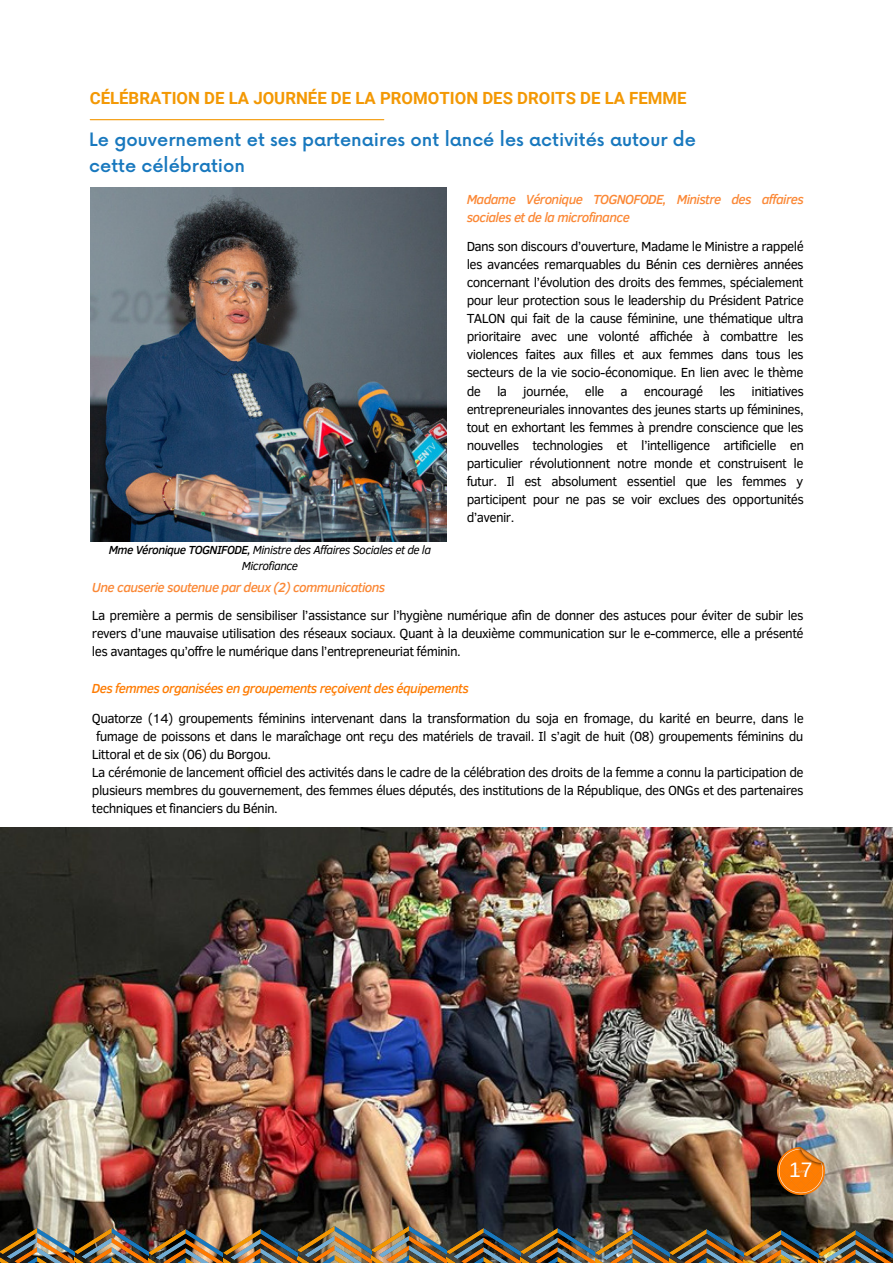
<style>
.page{position:relative;width:893px;height:1264px;background:#fff}
.page>*{position:absolute;margin:0;border:0;box-sizing:border-box;transform-origin:0 0}
.t1{font:21px "Arimo";color:#fff}
.t2{font:500 18px/25.8px "Now";color:#1878be}
.t3{font:700 16.8px "Roboto";color:#f39804}
.t4{font:13.5px/18.1px "Clear Sans";letter-spacing:-.045em;color:#000;text-align:justify}
.t5{font:italic 500 13.5px/18.1px "Clear Sans";letter-spacing:-.045em;color:#fb8836}
.t6{font:italic 500 13.5px "Clear Sans";letter-spacing:-.045em;color:#fe7c03}
.t7{font:italic 12px/16px "Clear Sans";letter-spacing:-.045em;color:#000;text-align:center}
.s1{font-weight:500}
</style>
<div class="page">
<img style="left:0;top:827px;width:892px;height:401px">
<img style="left:0;top:1228px;width:297px;height:34px">
<img style="left:297px;top:1226px;width:149px;height:36px">
<img style="left:446px;top:1228px;width:446px;height:34px">
<img style="left:777px;top:1147px;width:47px;height:47px">
<hr style="left:90px;top:119px;width:294px;height:1px;background:#f39804">
<img style="left:90px;top:187px;width:357px;height:354px">
<p class="t3" style="left:90px;top:88px;width:598px">CÉLÉBRATION DE LA JOURNÉE DE LA PROMOTION DES DROITS DE LA FEMME</p>
<p class="t2" style="left:89px;top:128px;width:608px">Le gouvernement et ses partenaires ont lancé les activités autour de cette célébration</p>
<p class="t7" style="left:109px;top:541px;width:324px"><span class="s1">Mme Véronique TOGNIFODE,</span> Ministre des Affaires Sociales et de la<br>Microfiance</p>
<p class="t5" style="left:466px;top:190px;width:339px">Madame Véronique TOGNOFODE, Ministre des affaires sociales et de la microfinance</p>
<p class="t4" style="left:466px;top:236px;width:339px">Dans son discours d’ouverture, Madame le Ministre a rappelé les avancées remarquables du Bénin ces dernières années concernant l’évolution des droits des femmes, spécialement pour leur protection sous le leadership du Président Patrice TALON qui fait de la cause féminine, une thématique ultra prioritaire avec une volonté affichée à combattre les violences faites aux filles et aux femmes dans tous les secteurs de la vie socio-économique. En lien avec le thème de la journée, elle a encouragé les initiatives entrepreneuriales innovantes des jeunes starts up féminines, tout en exhortant les femmes à prendre conscience que les nouvelles technologies et l’intelligence artificielle en particulier révolutionnent notre monde et construisent le futur. Il est absolument essentiel que les femmes y participent pour ne pas se voir exclues des opportunités d’avenir.</p>
<p class="t5" style="left:92px;top:577px;width:295px">Une causerie soutenue par deux (2) communications</p>
<p class="t4" style="left:92px;top:605px;width:713px">La première a permis de sensibiliser l’assistance sur l’hygiène numérique afin de donner des astuces pour éviter de subir les revers d’une mauvaise utilisation des réseaux sociaux. Quant à la deuxième communication sur le e-commerce, elle a présenté les avantages qu’offre le numérique dans l’entrepreneuriat féminin.</p>
<p class="t6" style="left:92px;top:678px;width:378px">Des femmes organisées en groupements reçoivent des équipements</p>
<p class="t4" style="left:92px;top:708px;width:713px">Quatorze (14) groupements féminins intervenant dans la transformation du soja en fromage, du karité en beurre, dans le</p>
<p class="t4" style="left:96px;top:726px;width:708px">fumage de poissons et dans le maraîchage ont reçu des matériels de travail. Il s’agit de huit (08) groupements féminins du</p>
<p class="t4" style="left:92px;top:744px;width:181px">Littoral et de six (06) du Borgou.</p>
<p class="t4" style="left:92px;top:762px;width:713px">La cérémonie de lancement officiel des activités dans le cadre de la célébration des droits de la femme a connu la participation de plusieurs membres du gouvernement, des femmes élues députés, des institutions de la République, des ONGs et des partenaires techniques et financiers du Bénin.</p>
<p class="t1" style="left:789px;top:1158px;width:25px">17</p>
</div>
